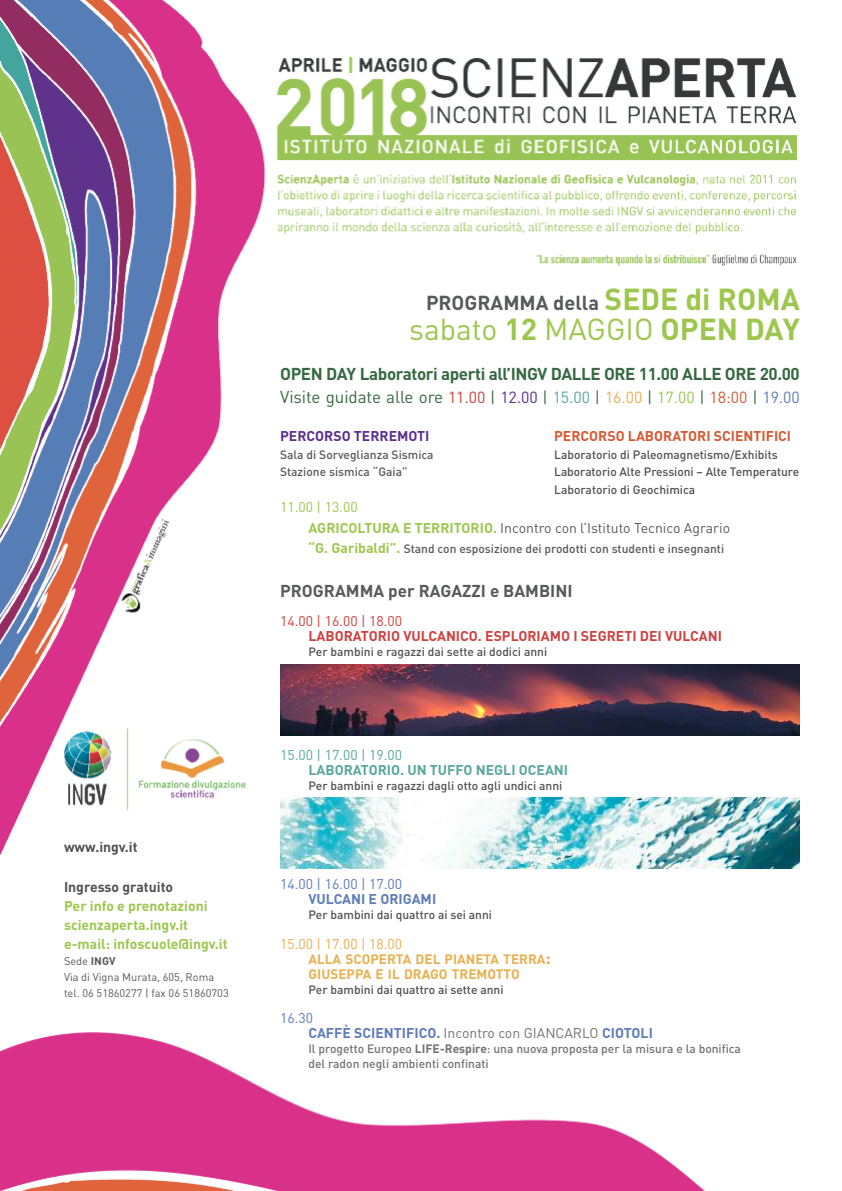
<style>
.page{position:relative;width:842px;height:1191px;background:#fff}
.page>*{position:absolute;margin:0;border:0;box-sizing:border-box;transform-origin:0 0}
.t1{font:30px "DIN";color:#9dc64d}
.t2{font:700 20px "DIN";color:#58595c}
.t3{font:700 17px/23px "DIN";letter-spacing:-.025em;color:#366941}
.t4{font:700 17px "DIN";color:#58595c}
.t5{font:14px/20.4px "DIN";color:#58595c}
.t6{font:700 14px/19px "DIN";color:#9dc64d}
.t7{font:700 14px/15px "DIN";color:#5d7cb9}
.t8{font:700 14px "DIN";color:#cc413f}
.t9{font:700 14px "DIN";color:#59a79d}
.t10{font:700 14px "DIN";color:#d35933}
.t11{font:700 14px "DIN";color:#525152}
.t12{font:14px "DIN";color:#cc413f}
.t13{font:14px "DIN";color:#59a79d}
.t14{font:14px "DIN";color:#5d7cb9}
.t15{font:14px "DIN";color:#e8af4f}
.t16{font:700 14px "DIN";color:#5a2f8c}
.t17{font:700 13.5px/15px "DIN";color:#e8af4f}
.t18{font:500 12px/17.3px "DIN";color:#525152}
.t19{font:500 12px/17.3px "DIN";color:#58595c}
.t20{font:500 12px/15px "DIN";color:#717274}
.t21{font:11px/16px "DIN";color:#58595c}
.s1{font-weight:700}
.s2{font-size:30px;color:#9dc64d}
.s3{font-weight:400}
.s4{font-weight:400;font-size:16px;color:#cc413f}
.s5{font-weight:400;font-size:16px}
.s6{font-weight:400;font-size:16px;color:#5a2f8c}
.s7{font-weight:400;font-size:16px;color:#59a79d}
.s8{font-weight:400;font-size:16px;color:#e8af4f}
.s9{font-weight:400;font-size:16px;color:#9dc64d}
.s10{font-weight:400;font-size:16px;color:#d35933}
.s11{font-weight:400;font-size:16px;color:#5d7cb9}
.s12{color:#9dc64d}
.s13{font-weight:700;color:#9dc64f}
.s14{font-weight:700;font-size:14px;color:#9dc64d}
.s15{font-size:18px}
.s16{font-weight:400;color:#717274}
</style>
<div class="page">
<img style="left:0;top:0;width:800px;height:869px">
<img style="left:0;top:1032px;width:705px;height:159px">
<img style="left:280px;top:664px;width:520px;height:71px">
<img style="left:280px;top:798px;width:520px;height:70px">
<p class="t11" style="left:64px;top:838px;width:75px">www.ingv.it</p>
<p class="t11" style="left:64px;top:877px;width:111px">Ingresso gratuito</p>
<p class="t6" style="left:64px;top:895px;width:165px">Per info e prenotazioni scienzaperta.ingv.it e-mail: infoscuole@ingv.it</p>
<p class="t21" style="left:64px;top:952px;width:166px">Sede <span class="s1">INGV<br></span>Via di Vigna Murata, 605, Roma tel. 06 51860277 | fax 06 51860703</p>
<h2 class="t2" style="left:426px;top:289px;width:375px">PROGRAMMA della <span class="s2">SEDE di ROMA</span></h2>
<h1 class="t1" style="left:409px;top:310px;width:392px">sabato <span class="s1">12</span> MAGGIO <span class="s1">OPEN DAY</span></h1>
<h3 class="t3" style="left:280px;top:361px;width:521px">OPEN DAY Laboratori aperti all’INGV DALLE ORE 11.00 ALLE ORE 20.00<br><span class="s3">Visite guidate alle ore</span> <span class="s4">11.00</span> <span class="s5">|</span> <span class="s6">12.00</span> <span class="s5">|</span> <span class="s7">15.00</span> <span class="s5">|</span> <span class="s8">16.00</span> <span class="s5">|</span> <span class="s9">17.00</span> <span class="s5">|</span> <span class="s10">18:00</span> <span class="s5">|</span> <span class="s11">19.00</span></h3>
<p class="t16" style="left:280px;top:426px;width:151px">PERCORSO TERREMOTI</p>
<p class="t19" style="left:280px;top:445px;width:155px">Sala di Sorveglianza Sismica<br>Stazione sismica “Gaia”</p>
<p class="t10" style="left:554px;top:426px;width:239px">PERCORSO LABORATORI SCIENTIFICI</p>
<p class="t18" style="left:554px;top:445px;width:246px">Laboratorio di Paleomagnetismo/Exhibits<br>Laboratorio Alte Pressioni – Alte Temperature<br>Laboratorio di Geochimica</p>
<p class="t5" style="left:308px;top:497px;width:423px;text-indent:-28px"><span class="s12">11.00 | 13.00<br></span><span class="s13">AGRICOLTURA E TERRITORIO.</span> Incontro con l’Istituto Tecnico Agrario</p>
<p class="t19" style="left:308px;top:540px;width:417px"><span class="s14">“G. Garibaldi”.</span> Stand con esposizione dei prodotti con studenti e insegnanti</p>
<h3 class="t4" style="left:280px;top:579px;width:294px">PROGRAMMA per RAGAZZI e BAMBINI</h3>
<p class="t12" style="left:280px;top:612px;width:124px">14.00 | 16.00 | 18.00</p>
<p class="t8" style="left:308px;top:626px;width:415px">LABORATORIO VULCANICO. ESPLORIAMO I SEGRETI DEI VULCANI</p>
<p class="t18" style="left:308px;top:642px;width:240px">Per bambini e ragazzi dai sette ai dodici anni</p>
<p class="t13" style="left:280px;top:746px;width:124px">15.00 | 17.00 | 19.00</p>
<p class="t9" style="left:308px;top:761px;width:261px">LABORATORIO. UN TUFFO NEGLI OCEANI</p>
<p class="t18" style="left:308px;top:776px;width:255px">Per bambini e ragazzi dagli otto agli undici anni</p>
<p class="t14" style="left:280px;top:875px;width:124px">14.00 | 16.00 | 17.00</p>
<p class="t7" style="left:308px;top:891px;width:129px">VULCANI E ORIGAMI</p>
<p class="t18" style="left:308px;top:906px;width:185px">Per bambini dai quattro ai sei anni</p>
<p class="t15" style="left:280px;top:934px;width:124px">15.00 | 17.00 | 18.00</p>
<p class="t17" style="left:308px;top:950px;width:244px">ALLA SCOPERTA DEL PIANETA TERRA<span class="s15">:<br></span>GIUSEPPA E IL DRAGO TREMOTTO</p>
<p class="t18" style="left:308px;top:980px;width:197px">Per bambini dai quattro ai sette anni</p>
<p class="t7" style="left:308px;top:1009px;width:346px;text-indent:-28px"><span class="s3">16.30<br></span>CAFFÈ SCIENTIFICO. <span class="s16">Incontro con GIANCARLO</span> CIOTOLI</p>
<p class="t20" style="left:308px;top:1040px;width:434px">Il progetto Europeo <span class="s1">LIFE-Respire</span>: una nuova proposta per la misura e la bonifica del radon negli ambienti confinati</p>
</div>
